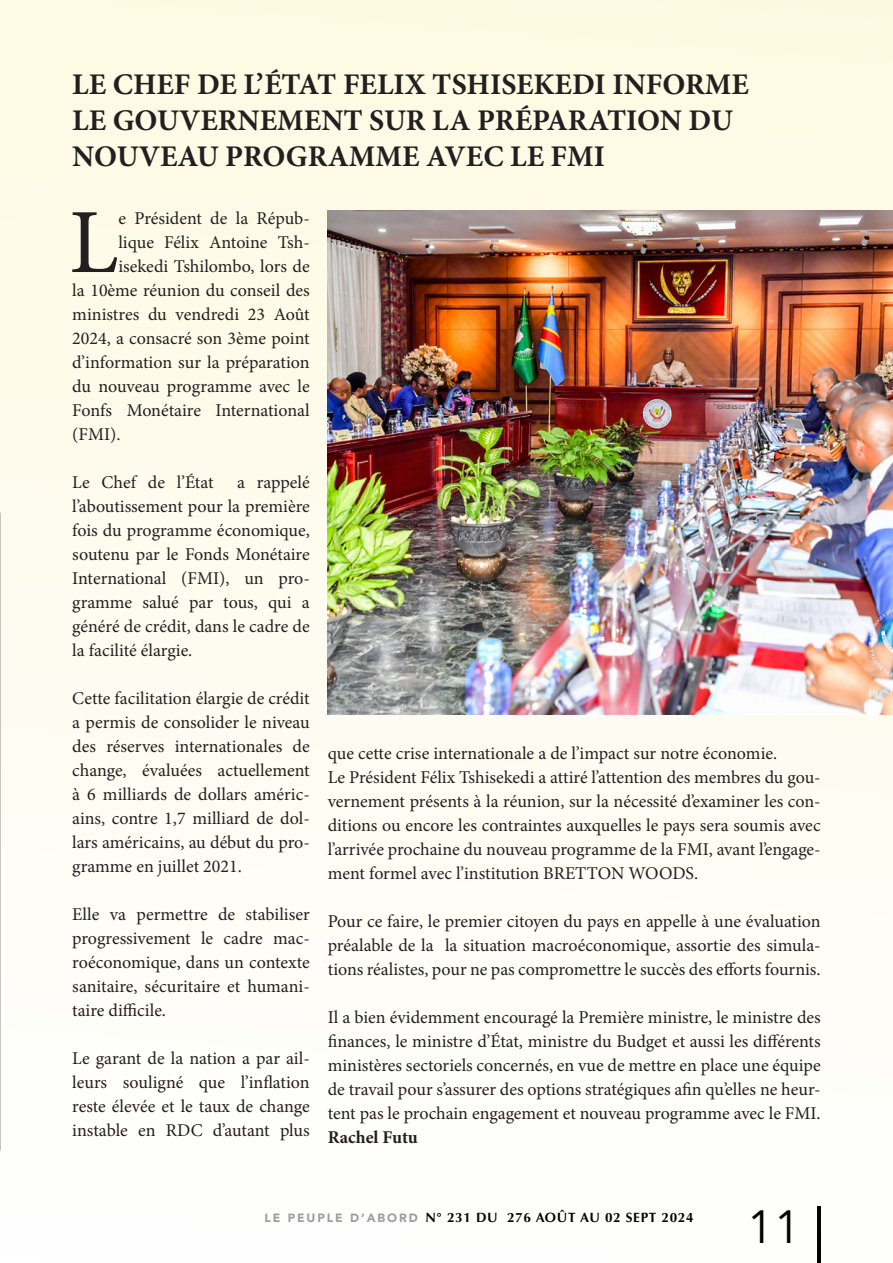
<style>
.page{position:relative;width:893px;height:1263px;background:#fff}
.page>*{position:absolute;margin:0;border:0;box-sizing:border-box;transform-origin:0 0}
.Texte_de_titre-_Alig{font:91.8px "Minion Pro";color:#231f20}
.t1{font:46.5px "Avenir Next";color:#000}
.Texte_de_titre-_Alig-2{font:700 30px "Minion Pro";color:#231f20}
.Texte_de_titre-_Alig-3{font:18px/24px "Minion Pro";color:#231f20;text-align:justify}
.Texte_de_titre-_Alig-4{font:700 18px "Minion Pro";color:#231f20}
.t2{font:700 13.5px "Optima";letter-spacing:.05em;color:#000}
.s1{font-family:"Avenir";font-weight:900;font-size:12px;color:#9b9da0}
</style>
<div class="page">
<div style="left:0;top:0;width:893px;height:1263px;background:linear-gradient(to bottom,#fef9e2,#fefefe)"></div>
<hr style="left:0;top:0;width:1px;height:1263px;background:#87929d">
<img style="left:0;top:512px;width:1px;height:638px">
<img style="left:328px;top:211px;width:565px;height:503px">
<p class="Texte_de_titre-_Alig-2" style="left:72px;top:63px;width:678px">LE CHEF DE L’ÉTAT FELIX TSHISEKEDI INFORME</p>
<p class="Texte_de_titre-_Alig-2" style="left:72px;top:99px;width:662px">LE GOUVERNEMENT SUR LA PRÉPARATION DU</p>
<p class="Texte_de_titre-_Alig-2" style="left:72px;top:135px;width:534px">NOUVEAU PROGRAMME AVEC LE FMI</p>
<p class="Texte_de_titre-_Alig" style="left:69px;top:181px;width:51px">L</p>
<p class="Texte_de_titre-_Alig-3" style="left:118px;top:206px;width:193px">e Président de la Répub-</p>
<p class="Texte_de_titre-_Alig-3" style="left:118px;top:230px;width:193px">lique Félix Antoine Tsh-</p>
<p class="Texte_de_titre-_Alig-3" style="left:118px;top:254px;width:193px">isekedi Tshilombo, lors de</p>
<p class="Texte_de_titre-_Alig-3" style="left:72px;top:278px;width:239px">la 10ème réunion du conseil des</p>
<p class="Texte_de_titre-_Alig-3" style="left:72px;top:302px;width:239px">ministres du vendredi 23 Août</p>
<p class="Texte_de_titre-_Alig-3" style="left:72px;top:326px;width:239px">2024, a consacré son 3ème point</p>
<p class="Texte_de_titre-_Alig-3" style="left:72px;top:350px;width:239px">d’information sur la préparation</p>
<p class="Texte_de_titre-_Alig-3" style="left:72px;top:374px;width:239px">du nouveau programme avec le</p>
<p class="Texte_de_titre-_Alig-3" style="left:72px;top:398px;width:239px">Fonfs Monétaire International</p>
<p class="Texte_de_titre-_Alig-3" style="left:72px;top:422px;width:50px">(FMI).</p>
<p class="Texte_de_titre-_Alig-3" style="left:72px;top:470px;width:143px">Le Chef de l’État</p>
<p class="Texte_de_titre-_Alig-3" style="left:72px;top:470px;width:239px;text-indent:165px">a rappelé l’aboutissement pour la première fois du programme économique, soutenu par le Fonds Monétaire International (FMI), un pro&shy;gramme salué par tous, qui a généré de crédit, dans le cadre de la facilité élargie.</p>
<p class="Texte_de_titre-_Alig-3" style="left:72px;top:686px;width:239px">Cette facilitation élargie de crédit a permis de consolider le niveau des réserves internationales de change, évaluées actuellement à 6 milliards de dollars améric&shy;ains, contre 1,7 milliard de dol&shy;lars américains, au début du pro&shy;gramme en juillet 2021.</p>
<p class="Texte_de_titre-_Alig-3" style="left:72px;top:902px;width:239px">Elle va permettre de stabiliser progressivement le cadre mac&shy;roéconomique, dans un contexte sanitaire, sécuritaire et humani&shy;taire difficile.</p>
<p class="Texte_de_titre-_Alig-3" style="left:72px;top:1046px;width:239px">Le garant de la nation a par ail&shy;leurs souligné que l’inflation reste élevée et le taux de change instable en RDC d’autant plus</p>
<p class="Texte_de_titre-_Alig-3" style="left:328px;top:742px;width:451px">que cette crise internationale a de l’impact sur notre économie.</p>
<p class="Texte_de_titre-_Alig-3" style="left:328px;top:766px;width:494px">Le Président Félix Tshisekedi a attiré l’attention des membres du gou&shy;vernement présents à la réunion, sur la nécessité d’examiner les con&shy;ditions ou encore les contraintes auxquelles le pays sera soumis avec l’arrivée prochaine du nouveau programme de la FMI, avant l’engage&shy;ment formel avec l’institution BRETTON WOODS.</p>
<p class="Texte_de_titre-_Alig-3" style="left:328px;top:910px;width:494px">Pour ce faire, le premier citoyen du pays en appelle à une évaluation préalable de la la situation macroéconomique, assortie des simula&shy;tions réalistes, pour ne pas compromettre le succès des efforts fournis.</p>
<p class="Texte_de_titre-_Alig-3" style="left:328px;top:1006px;width:494px">Il a bien évidemment encouragé la Première ministre, le ministre des finances, le ministre d’État, ministre du Budget et aussi les différents ministères sectoriels concernés, en vue de mettre en place une équipe de travail pour s’assurer des options stratégiques afin qu’elles ne heur&shy;tent pas le prochain engagement et nouveau programme avec le FMI.</p>
<p class="Texte_de_titre-_Alig-4" style="left:328px;top:1125px;width:92px">Rachel Futu</p>
<p class="t2" style="left:264px;top:1210px;width:431px"><span class="s1">LE PEUPLE D’ABORD</span> N° 231 DU 276 AOÛT AU 02 SEPT 2024</p>
<h2 class="t1" style="left:747px;top:1187px;width:55px">11</h2>
</div>
